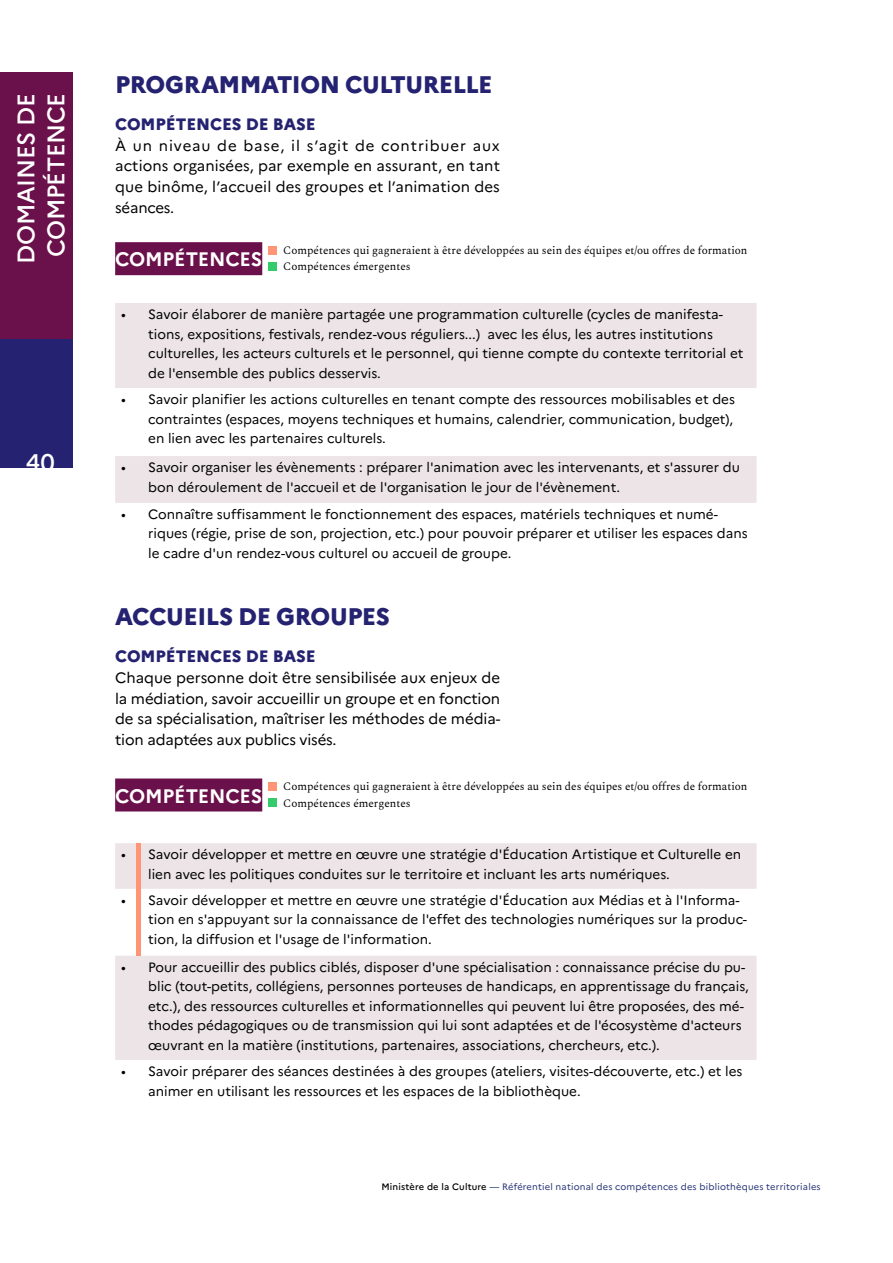
<style>
.page{position:relative;width:893px;height:1263px;background:#fff}
.page>*{position:absolute;margin:0;border:0;box-sizing:border-box;transform-origin:0 0}
.t1{font:800 24px "Marianne";letter-spacing:-.015em;color:#252371}
.t2{font:500 24px/30px "Marianne";letter-spacing:-.02em;color:#fff}
.t3{font:700 19.5px "Marianne";letter-spacing:-.01em;color:#fff}
.t4{font:800 16.5px "Marianne";letter-spacing:-.005em;color:#252371}
.t5{font:15px/20.7px "Marianne";letter-spacing:-.005em;color:#000;text-align:justify}
.t6{font:13.5px/19.5px "Marianne";color:#000}
.t7{font:11.25px/16.5px "Spectral";color:#000}
.t8{font:9.3px "Marianne";letter-spacing:.02em;color:#253375}
.s1{font-weight:500;color:#000}
</style>
<div class="page">
<svg style="left:115px;top:303px;width:641px;height:200px;fill:#ece4e7"></svg>
<div style="left:115px;top:242px;width:147px;height:33px;background:#6a104a"></div>
<svg style="left:115px;top:843px;width:641px;height:217px;fill:#ece4e7"></svg>
<div style="left:115px;top:778px;width:147px;height:33px;background:#6a104a"></div>
<div style="left:136px;top:843px;width:5px;height:113px;background:#ff9575"></div>
<div style="left:268px;top:246px;width:9px;height:9px;background:#ff9575"></div>
<div style="left:268px;top:262px;width:9px;height:9px;background:#34cb6a"></div>
<div style="left:268px;top:782px;width:9px;height:8px;background:#ff9575"></div>
<div style="left:268px;top:798px;width:9px;height:9px;background:#34cb6a"></div>
<div style="left:0;top:72px;width:72px;height:268px;background:#6a104a"></div>
<div style="left:0;top:340px;width:72px;height:128px;background:#252371"></div>
<h1 class="t2" style="left:9px;top:264px;width:172px;rotate:-90deg">DOMAINES DE<br>COMPÉTENCE</h1>
<h1 class="t2" style="left:26px;top:445px;width:31px">40</h1>
<h1 class="t1" style="left:115px;top:66px;width:379px">PROGRAMMATION CULTURELLE</h1>
<p class="t4" style="left:115px;top:111px;width:202px">COMPÉTENCES DE BASE</p>
<p class="t5" style="left:115px;top:134px;width:386px">À un niveau de base, il s’agit de contribuer aux actions organisées, par exemple en assurant, en tant que binôme, l’accueil des groupes et l’animation des séances.</p>
<h2 class="t3" style="left:115px;top:244px;width:149px">COMPÉTENCES</h2>
<p class="t7" style="left:283px;top:241px;width:466px">Compétences qui gagneraient à être développées au sein des équipes et/ou offres de formation<br>Compétences émergentes</p>
<p class="t6" style="left:148px;top:303px;width:597px;text-indent:-27px">• Savoir élaborer de manière partagée une programmation culturelle (cycles de manifesta&shy;tions, expositions, festivals, rendez-vous réguliers...) avec les élus, les autres institutions culturelles, les acteurs culturels et le personnel, qui tienne compte du contexte territorial et de l'ensemble des publics desservis.</p>
<p class="t6" style="left:148px;top:388px;width:588px;text-indent:-27px">• Savoir planifier les actions culturelles en tenant compte des ressources mobilisables et des contraintes (espaces, moyens techniques et humains, calendrier, communication, budget), en lien avec les partenaires culturels.</p>
<p class="t6" style="left:148px;top:456px;width:593px;text-indent:-27px">• Savoir organiser les évènements : préparer l'animation avec les intervenants, et s'assurer du bon déroulement de l'accueil et de l'organisation le jour de l'évènement.</p>
<p class="t6" style="left:148px;top:503px;width:601px;text-indent:-27px">• Connaître suffisamment le fonctionnement des espaces, matériels techniques et numé&shy;riques (régie, prise de son, projection, etc.) pour pouvoir préparer et utiliser les espaces dans le cadre d'un rendez-vous culturel ou accueil de groupe.</p>
<h1 class="t1" style="left:115px;top:598px;width:276px">ACCUEILS DE GROUPES</h1>
<p class="t4" style="left:115px;top:643px;width:202px">COMPÉTENCES DE BASE</p>
<p class="t5" style="left:115px;top:666px;width:387px">Chaque personne doit être sensibilisée aux enjeux de la médiation, savoir accueillir un groupe et en fonction de sa spécialisation, maîtriser les méthodes de média&shy;tion adaptées aux publics visés.</p>
<h2 class="t3" style="left:115px;top:780px;width:149px">COMPÉTENCES</h2>
<p class="t7" style="left:283px;top:777px;width:466px">Compétences qui gagneraient à être développées au sein des équipes et/ou offres de formation<br>Compétences émergentes</p>
<p class="t6" style="left:148px;top:844px;width:595px;text-indent:-27px">• Savoir développer et mettre en œuvre une stratégie d'Éducation Artistique et Culturelle en lien avec les politiques conduites sur le territoire et incluant les arts numériques.</p>
<p class="t6" style="left:148px;top:889px;width:600px;text-indent:-27px">• Savoir développer et mettre en œuvre une stratégie d'Éducation aux Médias et à l'Informa&shy;tion en s'appuyant sur la connaissance de l'effet des technologies numériques sur la produc&shy;tion, la diffusion et l'usage de l'information.</p>
<p class="t6" style="left:148px;top:956px;width:602px;text-indent:-27px">• Pour accueillir des publics ciblés, disposer d'une spécialisation : connaissance précise du pu&shy;blic (tout-petits, collégiens, personnes porteuses de handicaps, en apprentissage du français, etc.), des ressources culturelles et informationnelles qui peuvent lui être proposées, des mé&shy;thodes pédagogiques ou de transmission qui lui sont adaptées et de l'écosystème d'acteurs œuvrant en la matière (institutions, partenaires, associations, chercheurs, etc.).</p>
<p class="t6" style="left:148px;top:1060px;width:596px;text-indent:-27px">• Savoir préparer des séances destinées à des groupes (ateliers, visites-découverte, etc.) et les animer en utilisant les ressources et les espaces de la bibliothèque.</p>
<p class="t8" style="left:381px;top:1180px;width:441px"><span class="s1">Ministère de la Culture</span> — Référentiel national des compétences des bibliothèques territoriales</p>
</div>
